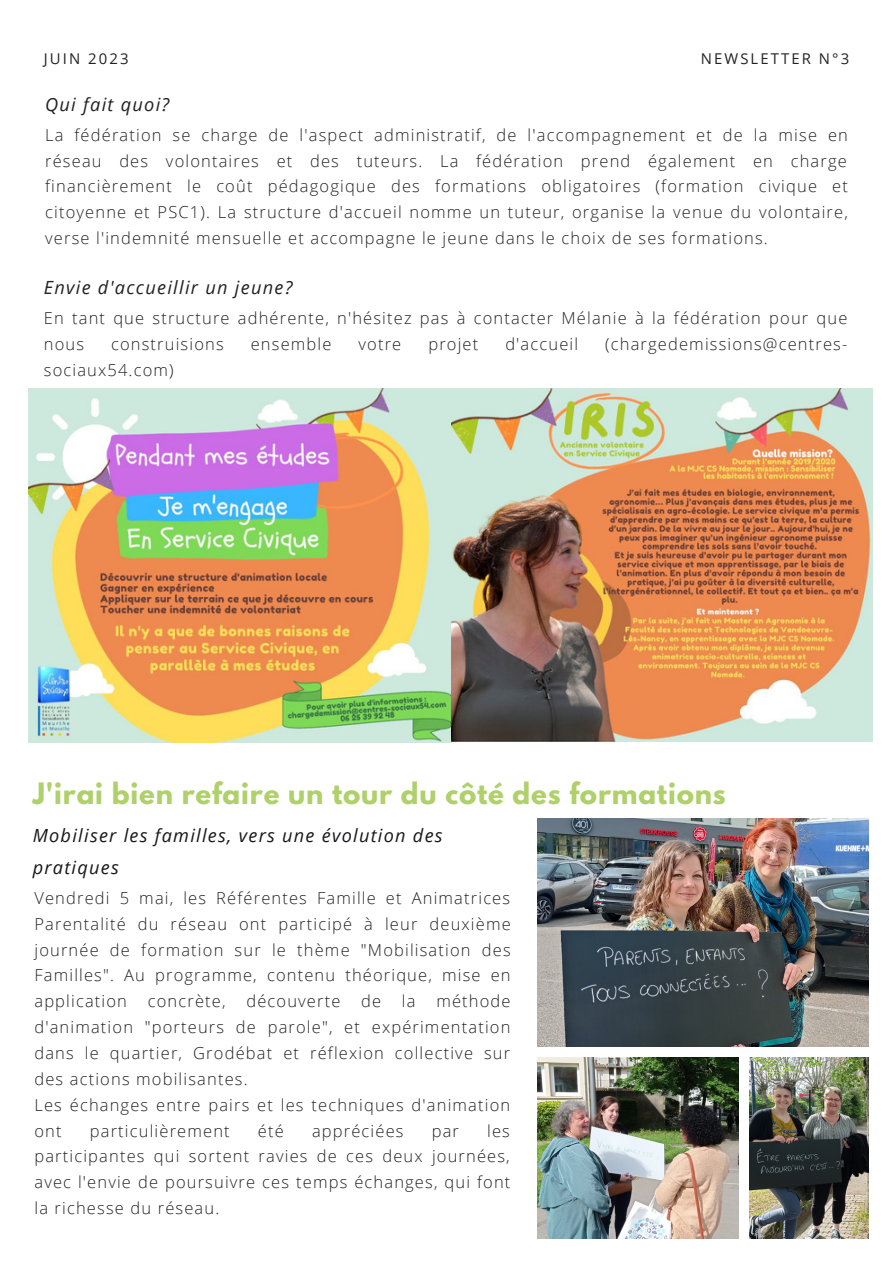
<style>
.page{position:relative;width:893px;height:1264px;background:#fff}
.page>*{position:absolute;margin:0;border:0;box-sizing:border-box;transform-origin:0 0}
.t1{font:700 26.1px "League Spartan";letter-spacing:.03em;color:#afd06a}
.t2{font:italic 18.15px/31.5px "Open Sans";letter-spacing:.07em;color:#1a171b}
.t3{font:italic 18.15px "Open Sans";letter-spacing:.07em;color:#222}
.t4{font:300 16.5px/25.8px "Open Sans";letter-spacing:.07em;color:#222;text-align:justify}
.t5{font:14.85px "Open Sans";letter-spacing:.14em;color:#222}
</style>
<div class="page">
<img style="left:28px;top:388px;width:844px;height:354px">
<img style="left:537px;top:818px;width:331px;height:228px">
<img style="left:749px;top:1057px;width:119px;height:181px">
<img style="left:537px;top:1057px;width:201px;height:181px">
<p class="t5" style="left:44px;top:48px;width:86px">JUIN 2023</p>
<p class="t5" style="left:700px;top:48px;width:150px">NEWSLETTER N°3</p>
<p class="t3" style="left:45px;top:91px;width:126px">Qui fait quoi?</p>
<p class="t4" style="left:45px;top:121px;width:804px">La fédération se charge de l'aspect administratif, de l'accompagnement et de la mise en réseau des volontaires et des tuteurs. La fédération prend également en charge financièrement le coût pédagogique des formations obligatoires (formation civique et citoyenne et PSC1). La structure d'accueil nomme un tuteur, organise la venue du volontaire, verse l'indemnité mensuelle et accompagne le jeune dans le choix de ses formations.</p>
<p class="t3" style="left:44px;top:275px;width:250px">Envie d'accueillir un jeune?</p>
<p class="t4" style="left:44px;top:304px;width:805px">En tant que structure adhérente, n'hésitez pas à contacter Mélanie à la fédération pour que nous</p>
<p class="t4" style="left:111px;top:330px;width:114px">construisions</p>
<p class="t4" style="left:251px;top:330px;width:82px">ensemble</p>
<p class="t4" style="left:358px;top:330px;width:44px">votre</p>
<p class="t4" style="left:428px;top:330px;width:51px">projet</p>
<p class="t4" style="left:505px;top:330px;width:74px">d'accueil</p>
<p class="t4" style="left:605px;top:330px;width:244px">(chargedemissions@centres-</p>
<p class="t4" style="left:44px;top:356px;width:131px">sociaux54.com)</p>
<p class="t1" style="left:33px;top:780px;width:694px">J'irai bien refaire un tour du côté des formations</p>
<p class="t2" style="left:33px;top:819px;width:411px">Mobiliser les familles, vers une évolution des pratiques</p>
<p class="t4" style="left:34px;top:884px;width:478px">Vendredi 5 mai, les Référentes Famille et Animatrices Parentalité du réseau ont participé à leur deuxième journée de formation sur le thème "Mobilisation des Familles". Au programme, contenu théorique, mise en application</p>
<p class="t4" style="left:34px;top:987px;width:477px;text-indent:402px">méthode d'animation "porteurs de parole", et expérimentation dans le quartier, Grodébat et réflexion collective sur des actions mobilisantes.</p>
<p class="t4" style="left:34px;top:1091px;width:477px">Les échanges entre pairs et les techniques d'animation ont</p>
<p class="t4" style="left:148px;top:987px;width:79px">concrète,</p>
<p class="t4" style="left:246px;top:987px;width:95px">découverte</p>
<p class="t4" style="left:361px;top:987px;width:21px">de</p>
<p class="t4" style="left:402px;top:987px;width:15px">la</p>
<p class="t4" style="left:90px;top:1117px;width:141px">particulièrement</p>
<p class="t4" style="left:258px;top:1117px;width:27px">été</p>
<p class="t4" style="left:312px;top:1117px;width:93px">appréciées</p>
<p class="t4" style="left:432px;top:1117px;width:29px">par</p>
<p class="t4" style="left:34px;top:1117px;width:477px;text-indent:453px">les participantes qui sortent ravies de ces deux journées, avec l'envie de poursuivre ces temps échanges, qui font la richesse du réseau.</p>
</div>
